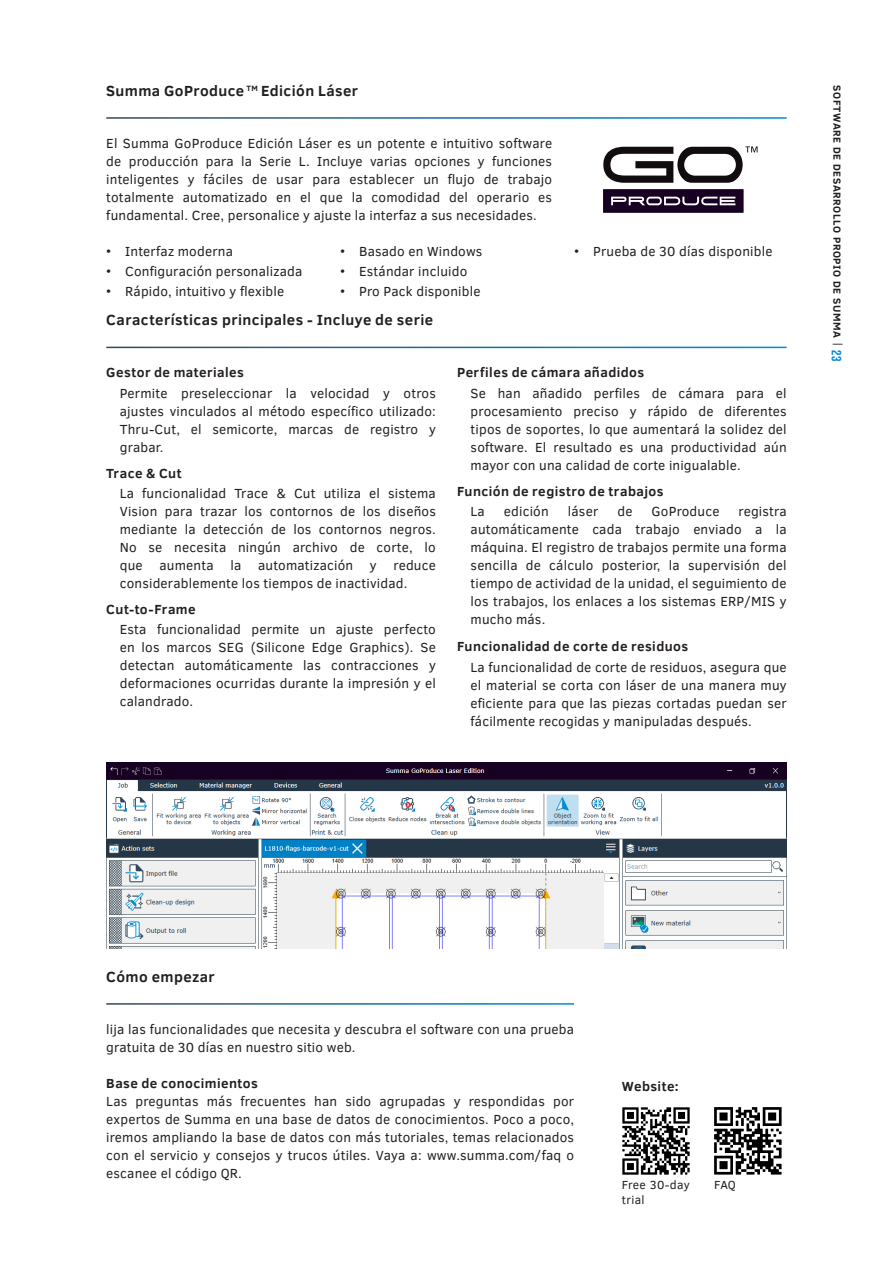
<style>
.page{position:relative;width:893px;height:1263px;background:#fff}
.page>*{position:absolute;margin:0;border:0;box-sizing:border-box;transform-origin:0 0}
.Subtitel{font:700 15px "Clear Sans";letter-spacing:.03em;color:#231f20}
.Column_-_2{font:13.5px/18px "Clear Sans";letter-spacing:.015em;color:#231f20;text-align:justify}
.Column_-_2-2{font:700 13.5px "Clear Sans";letter-spacing:.03em;color:#231f20}
.t1{font:12px/15px "Clear Sans";letter-spacing:.025em;color:#231f20}
.t2{font:700 10.5px "Clear Sans";letter-spacing:.06em;color:#231f20}
.s1{font-weight:400}
.s2{font-family:"Rift";font-size:13.5px;color:#008cd2}
</style>
<div class="page">
<img style="left:622px;top:1107px;width:68px;height:68px">
<img style="left:714px;top:1107px;width:68px;height:68px">
<div style="left:603px;top:189px;width:140px;height:24px;background:#180023"></div>
<svg style="left:611px;top:197px;width:124px;height:8px"></svg>
<svg style="left:603px;top:146px;width:155px;height:37px"></svg>
<img style="left:106px;top:763px;width:681px;height:186px">
<p class="Subtitel" style="left:106px;top:80px;width:253px">Summa GoProduce <sup>TM</sup> Edición Láser</p>
<p class="Column_-_2" style="left:106px;top:134px;width:447px">El Summa GoProduce Edición Láser es un potente e intuitivo software de producción para la Serie L. Incluye varias opciones y funciones inteligentes y fáciles de usar para establecer un flujo de trabajo totalmente automatizado en el que la comodidad del operario es fundamental. Cree, personalice y ajuste la interfaz a sus necesidades.</p>
<p class="Column_-_2" style="left:106px;top:242px;width:128px">• Interfaz moderna</p>
<p class="Column_-_2" style="left:106px;top:262px;width:198px">• Configuración personalizada</p>
<p class="Column_-_2" style="left:106px;top:282px;width:179px">• Rápido, intuitivo y flexible</p>
<p class="Column_-_2" style="left:340px;top:242px;width:144px">• Basado en Windows</p>
<p class="Column_-_2" style="left:340px;top:262px;width:129px">• Estándar incluido</p>
<p class="Column_-_2" style="left:340px;top:282px;width:142px">• Pro Pack disponible</p>
<p class="Column_-_2" style="left:574px;top:242px;width:200px">• Prueba de 30 días disponible</p>
<p class="Subtitel" style="left:106px;top:309px;width:328px">Características principales - Incluye de serie</p>
<p class="Column_-_2-2" style="left:106px;top:363px;width:139px">Gestor de materiales</p>
<p class="Column_-_2" style="left:120px;top:384px;width:318px">Permite preseleccionar la velocidad y otros ajustes vinculados al método específico utilizado:<br>Thru-Cut, el semicorte, marcas de registro y grabar.</p>
<p class="Column_-_2-2" style="left:106px;top:463px;width:77px">Trace &amp; Cut</p>
<p class="Column_-_2" style="left:120px;top:484px;width:318px">La funcionalidad Trace &amp; Cut utiliza el sistema Vision para trazar los contornos de los diseños mediante la detección de los contornos negros.<br>No se necesita ningún archivo de corte, lo que aumenta la automatización y reduce considerablemente los tiempos de inactividad.</p>
<p class="Column_-_2-2" style="left:106px;top:599px;width:91px">Cut-to-Frame</p>
<p class="Column_-_2" style="left:120px;top:620px;width:318px">Esta funcionalidad permite un ajuste perfecto en los marcos SEG (Silicone Edge Graphics). Se detectan automáticamente las contracciones y deformaciones ocurridas durante la impresión y el calandrado.</p>
<p class="Column_-_2-2" style="left:457px;top:363px;width:189px">Perfiles de cámara añadidos</p>
<p class="Column_-_2" style="left:471px;top:384px;width:318px">Se han añadido perfiles de cámara para el procesamiento preciso y rápido de diferentes tipos de soportes, lo que aumentará la solidez del software. El resultado es una productividad aún mayor con una calidad de corte inigualable.</p>
<p class="Column_-_2-2" style="left:457px;top:481px;width:208px">Función de registro de trabajos</p>
<p class="Column_-_2" style="left:471px;top:502px;width:16px">La</p>
<p class="Column_-_2" style="left:504px;top:502px;width:46px">edición</p>
<p class="Column_-_2" style="left:568px;top:502px;width:32px">láser</p>
<p class="Column_-_2" style="left:617px;top:502px;width:17px">de</p>
<p class="Column_-_2" style="left:652px;top:502px;width:69px">GoProduce</p>
<p class="Column_-_2" style="left:471px;top:502px;width:318px;text-indent:268px">registra automáticamente cada trabajo enviado a la máquina. El registro de trabajos permite una forma sencilla de cálculo posterior, la supervisión del tiempo de actividad de la unidad, el seguimiento de los trabajos, los enlaces a los sistemas ERP/MIS y mucho más.</p>
<p class="Column_-_2-2" style="left:457px;top:637px;width:233px">Funcionalidad de corte de residuos</p>
<p class="Column_-_2" style="left:471px;top:658px;width:318px">La funcionalidad de corte de residuos, asegura que el material se corta con láser de una manera muy eficiente para que las piezas cortadas puedan ser fácilmente recogidas y manipuladas después.</p>
<p class="t2" style="left:845px;top:85px;width:278px;rotate:90deg">Software de desarrollo propio de Summa <span class="s1">|</span> <span class="s2">23</span></p>
<p class="Subtitel" style="left:106px;top:966px;width:110px">Cómo empezar</p>
<p class="Column_-_2" style="left:106px;top:1020px;width:469px">lija las funcionalidades que necesita y descubra el software con una prueba gratuita de 30 días en nuestro sitio web.</p>
<p class="Column_-_2-2" style="left:106px;top:1073px;width:153px">Base de conocimientos</p>
<p class="Column_-_2" style="left:106px;top:1092px;width:469px">Las preguntas más frecuentes han sido agrupadas y respondidas por expertos de Summa en una base de datos de conocimientos. Poco a poco, iremos ampliando la base de datos con más tutoriales, temas relacionados con el servicio y consejos y trucos útiles. Vaya a: www.summa.com/faq o escanee el código QR.</p>
<p class="Column_-_2-2" style="left:622px;top:1076px;width:58px">Website:</p>
<p class="t1" style="left:622px;top:1177px;width:70px">Free 30-day trial</p>
<p class="t1" style="left:714px;top:1177px;width:23px">FAQ</p>
</div>
